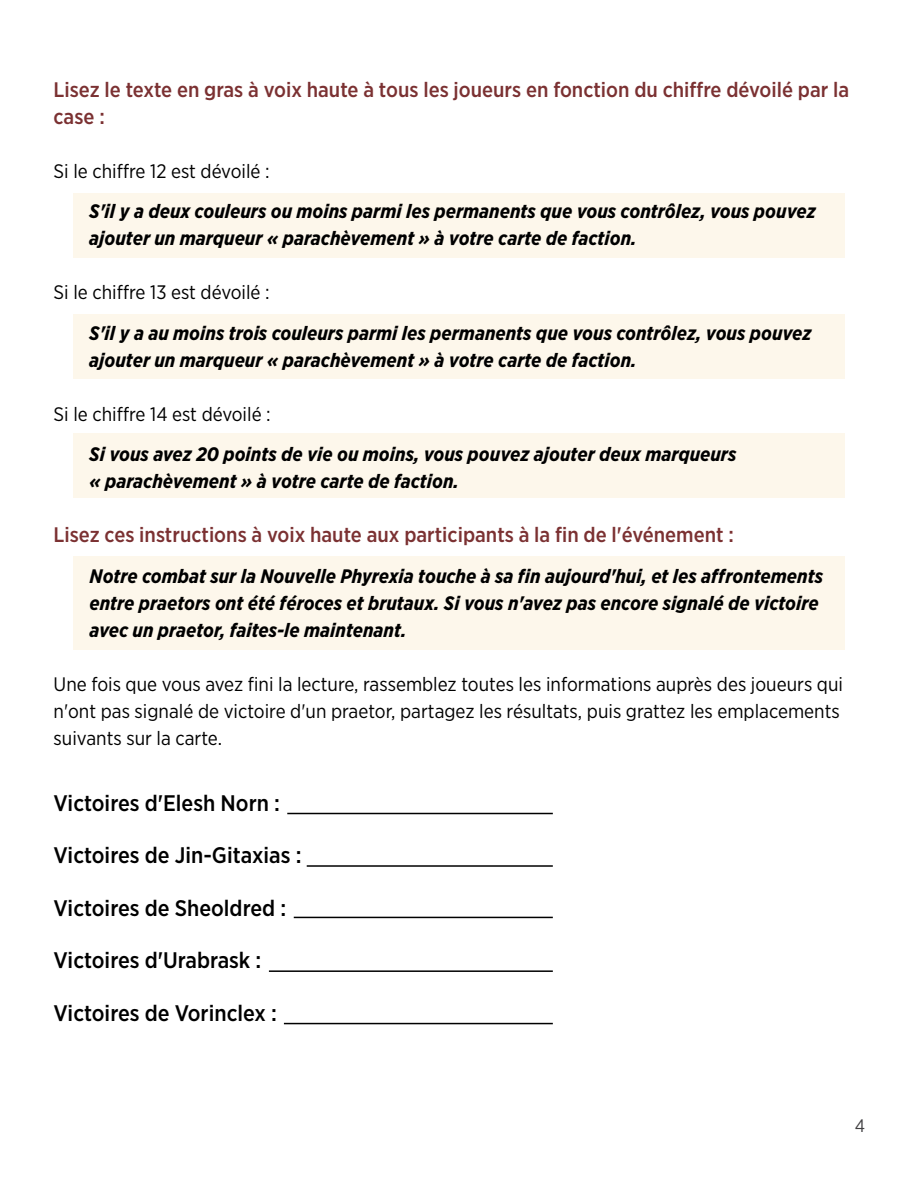
<style>
.page{position:relative;width:918px;height:1188px;background:#fff}
.page>*{position:absolute;margin:0;border:0;box-sizing:border-box;transform-origin:0 0}
.t1{font:500 22.5px "Gotham Narrow";color:#000}
.t2{font:500 21px/27px "Gotham Narrow";color:#7b3132}
.t3{font:italic 700 19.5px/27px "Gotham Narrow";color:#000}
.t4{font:19.5px/27px "Gotham Narrow";color:#000}
.t5{font:18px "Gotham Narrow";color:#414042}
</style>
<div class="page">
<div style="left:73px;top:193px;width:772px;height:65px;background:#fdf7eb"></div>
<div style="left:73px;top:314px;width:772px;height:65px;background:#fdf7eb"></div>
<div style="left:73px;top:433px;width:772px;height:65px;background:#fdf7eb"></div>
<div style="left:73px;top:556px;width:772px;height:94px;background:#fdf7eb"></div>
<hr style="left:287px;top:813px;width:266px;height:1px;background:#000">
<hr style="left:307px;top:865px;width:246px;height:2px;background:#000">
<hr style="left:294px;top:917px;width:259px;height:1px;background:#000">
<hr style="left:269px;top:970px;width:284px;height:2px;background:#000">
<hr style="left:284px;top:1023px;width:269px;height:1px;background:#000">
<p class="t2" style="left:54px;top:75px;width:797px">Lisez le texte en gras à voix haute à tous les joueurs en fonction du chiffre dévoilé par la case :</p>
<p class="t4" style="left:54px;top:157px;width:218px">Si le chiffre 12 est dévoilé :</p>
<p class="t3" style="left:89px;top:198px;width:728px">S'il y a deux couleurs ou moins parmi les permanents que vous contrôlez, vous pouvez ajouter un marqueur « parachèvement » à votre carte de faction.</p>
<p class="t4" style="left:54px;top:278px;width:218px">Si le chiffre 13 est dévoilé :</p>
<p class="t3" style="left:89px;top:319px;width:724px">S'il y a au moins trois couleurs parmi les permanents que vous contrôlez, vous pouvez ajouter un marqueur « parachèvement » à votre carte de faction.</p>
<p class="t4" style="left:54px;top:400px;width:219px">Si le chiffre 14 est dévoilé :</p>
<p class="t3" style="left:89px;top:441px;width:649px">Si vous avez 20 points de vie ou moins, vous pouvez ajouter deux marqueurs « parachèvement » à votre carte de faction.</p>
<p class="t2" style="left:54px;top:521px;width:682px">Lisez ces instructions à voix haute aux participants à la fin de l'événement :</p>
<p class="t3" style="left:90px;top:562px;width:735px">Notre combat sur la Nouvelle Phyrexia touche à sa fin aujourd'hui, et les affrontements entre praetors ont été féroces et brutaux. Si vous n'avez pas encore signalé de victoire avec un praetor, faites-le maintenant.</p>
<p class="t4" style="left:54px;top:670px;width:791px">Une fois que vous avez fini la lecture, rassemblez toutes les informations auprès des joueurs qui n'ont pas signalé de victoire d'un praetor, partagez les résultats, puis grattez les emplacements suivants sur la carte.</p>
<p class="t1" style="left:54px;top:788px;width:228px">Victoires d'Elesh Norn :</p>
<p class="t1" style="left:54px;top:841px;width:249px">Victoires de Jin-Gitaxias :</p>
<p class="t1" style="left:54px;top:893px;width:234px">Victoires de Sheoldred :</p>
<p class="t1" style="left:54px;top:946px;width:209px">Victoires d'Urabrask :</p>
<p class="t1" style="left:54px;top:998px;width:225px">Victoires de Vorinclex :</p>
<p class="t5" style="left:855px;top:1114px;width:12px">4</p>
</div>
